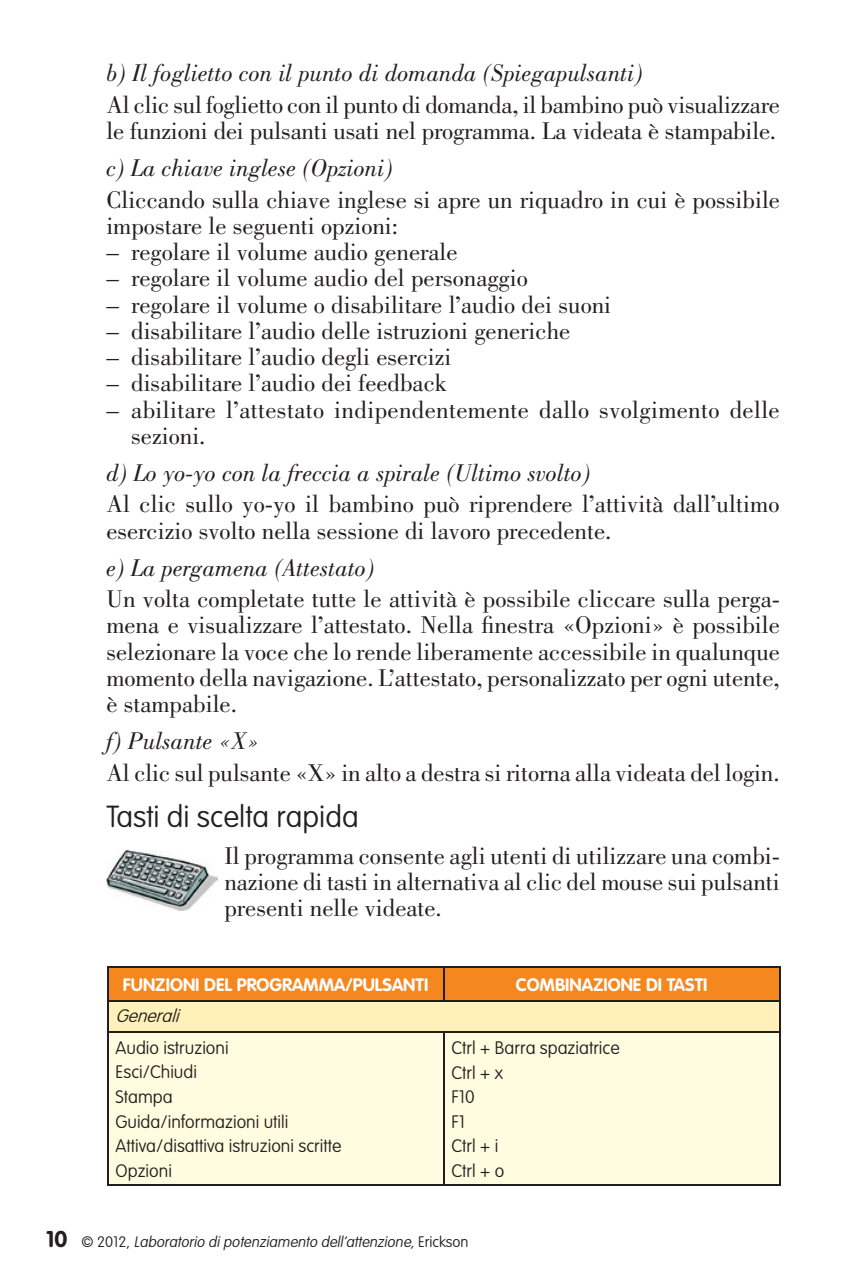
<style>
.page{position:relative;width:851px;height:1276px;background:#fff}
.page>*{position:absolute;margin:0;border:0;box-sizing:border-box;transform-origin:0 0}
.t1{font:100 30px "VAG Rounded Std";color:#231f20}
.t2{font:25px/26.2px "Bodoni Std";color:#231f20}
.t3{font:italic 25px "Bodoni Std";color:#231f20}
.t4{font:100 17.75px/24.5px "VAG Rounded Std";color:#231f20}
.t5{font:700 17.75px "VAG Rounded Std";color:#fff}
.t6{font:italic 100 17.75px "VAG Rounded Std";color:#231f20}
.t7{font:italic 100 15px "VAG Rounded Std";color:#231f20}
.s1{font-weight:700;font-style:normal;font-size:22.5px}
.s2{font-style:normal}
</style>
<div class="page">
<img style="left:106px;top:850px;width:111px;height:60px">
<div style="left:109px;top:967px;width:669px;height:32px;background:#f5871f"></div>
<div style="left:108px;top:1000px;width:671px;height:32px;background:#fff1b8"></div>
<div style="left:109px;top:1033px;width:669px;height:150px;background:#fffce0"></div>
<hr style="left:107px;top:965px;width:336px;height:2px;background:#231f20">
<hr style="left:107px;top:967px;width:2px;height:32px;background:#231f20">
<hr style="left:443px;top:965px;width:337px;height:2px;background:#231f20">
<hr style="left:442px;top:967px;width:2px;height:32px;background:#231f20">
<hr style="left:778px;top:967px;width:2px;height:32px;background:#231f20">
<hr style="left:107px;top:999px;width:336px;height:2px;background:#231f20">
<hr style="left:443px;top:999px;width:337px;height:2px;background:#231f20">
<hr style="left:107px;top:1032px;width:2px;height:151px;background:#231f20">
<hr style="left:778px;top:1032px;width:2px;height:151px;background:#231f20">
<hr style="left:107px;top:1001px;width:2px;height:31px;background:#231f20">
<hr style="left:778px;top:1001px;width:2px;height:31px;background:#231f20">
<hr style="left:107px;top:1183px;width:336px;height:2px;background:#231f20">
<hr style="left:443px;top:1183px;width:337px;height:2px;background:#231f20">
<hr style="left:442px;top:1033px;width:2px;height:150px;background:#231f20">
<hr style="left:109px;top:1031px;width:334px;height:2px;background:#231f20">
<hr style="left:443px;top:1031px;width:335px;height:2px;background:#231f20">
<p class="t3" style="left:106px;top:59px;width:538px">b) Il foglietto con il punto di domanda (Spiegapulsanti)</p>
<p class="t2" style="left:106px;top:92px;width:675px">Al clic sul foglietto con il punto di domanda, il bambino può visualizzare le funzioni dei pulsanti usati nel programma. La videata è stampabile.</p>
<p class="t3" style="left:106px;top:154px;width:288px">c) La chiave inglese (Opzioni)</p>
<p class="t2" style="left:106px;top:186px;width:675px">Cliccando sulla chiave inglese si apre un riquadro in cui è possibile impostare le seguenti opzioni:</p>
<p class="t2" style="left:106px;top:239px;width:353px">– regolare il volume audio generale</p>
<p class="t2" style="left:106px;top:265px;width:423px">– regolare il volume audio del personaggio</p>
<p class="t2" style="left:106px;top:291px;width:506px">– regolare il volume o disabilitare l’audio dei suoni</p>
<p class="t2" style="left:106px;top:318px;width:465px">– disabilitare l’audio delle istruzioni generiche</p>
<p class="t2" style="left:106px;top:344px;width:346px">– disabilitare l’audio degli esercizi</p>
<p class="t2" style="left:106px;top:370px;width:342px">– disabilitare l’audio dei feedback</p>
<p class="t2" style="left:131px;top:396px;width:650px;text-indent:-25px">– abilitare l’attestato indipendentemente dallo svolgimento delle sezioni.</p>
<p class="t3" style="left:106px;top:458px;width:485px">d) Lo yo-yo con la freccia a spirale (Ultimo svolto)</p>
<p class="t2" style="left:106px;top:491px;width:674px">Al clic sullo yo-yo il bambino può riprendere l’attività dall’ultimo esercizio svolto nella sessione di lavoro precedente.</p>
<p class="t3" style="left:106px;top:553px;width:269px">e) La pergamena (Attestato)</p>
<p class="t2" style="left:106px;top:586px;width:675px;text-align:justify">Un volta completate tutte le attività è possibile cliccare sulla perga&shy;mena e visualizzare l’attestato. Nella finestra «Opzioni» è possibile selezionare la voce che lo rende liberamente accessibile in qualunque momento della navigazione. L’attestato, personalizzato per ogni utente, è stampabile.</p>
<p class="t3" style="left:106px;top:727px;width:154px">f) Pulsante «X»</p>
<p class="t2" style="left:106px;top:759px;width:674px">Al clic sul pulsante «X» in alto a destra si ritorna alla videata del login.</p>
<p class="t1" style="left:106px;top:799px;width:254px">Tasti di scelta rapida</p>
<p class="t2" style="left:224px;top:842px;width:557px;text-align:justify">Il programma consente agli utenti di utilizzare una combi&shy;nazione di tasti in alternativa al clic del mouse sui pulsanti presenti nelle videate.</p>
<p class="t5" style="left:123px;top:974px;width:307px">FUNZIONI DEL PROGRAMMA/PULSANTI</p>
<p class="t5" style="left:515px;top:974px;width:193px">COMBINAZIONE DI TASTI</p>
<p class="t6" style="left:115px;top:1005px;width:70px">Generali</p>
<p class="t4" style="left:115px;top:1036px;width:227px">Audio istruzioni<br>Esci/Chiudi<br>Stampa<br>Guida/informazioni utili<br>Attiva/disattiva istruzioni scritte<br>Opzioni</p>
<p class="t4" style="left:451px;top:1036px;width:170px">Ctrl + Barra spaziatrice<br>Ctrl + x<br>F10<br>F1<br>Ctrl + i<br>Ctrl + o</p>
<p class="t7" style="left:46px;top:1233px;width:424px"><span class="s1">1 0</span> <span class="s2">© 2 0 1 2 ,</span> Laboratorio dipotenziamento dell’attenzione,<span class="s2">E r i c ks o n</span></p>
</div>
